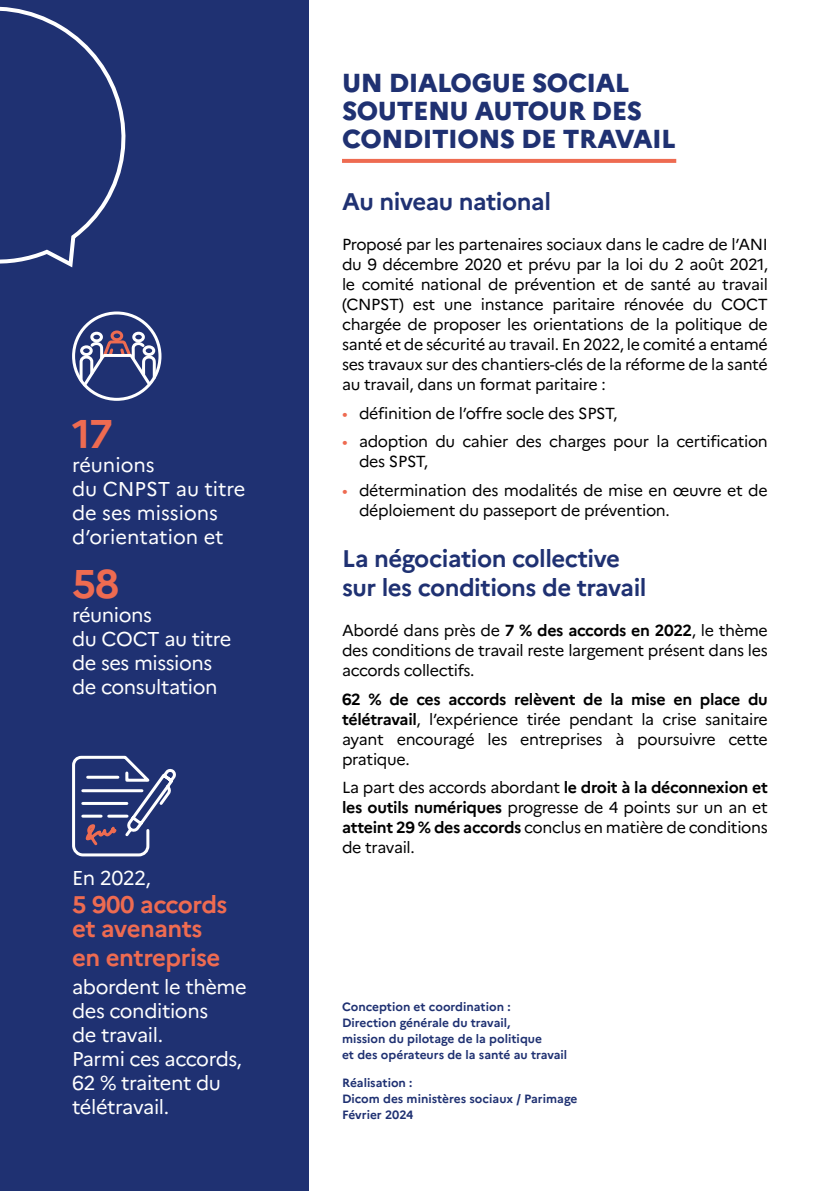
<style>
.page{position:relative;width:840px;height:1191px;background:#fff}
.page>*{position:absolute;margin:0;border:0;box-sizing:border-box;transform-origin:0 0}
.t1{font:700 40px "Marianne";color:#ee6b51}
.t2{font:800 26px/28px "Marianne";letter-spacing:-.02em;color:#1f3172}
.t3{font:700 24px/28.8px "Marianne";letter-spacing:-.02em;color:#1f3172}
.t4{font:700 24px/24px "Marianne";letter-spacing:-.02em;color:#ee6b51}
.t5{font:20px/24px "Marianne";letter-spacing:-.02em;color:#fff}
.t6{font:20px/24px "Marianne";color:#fff}
.t7{font:16px/20px "Marianne";letter-spacing:-.02em;color:#000;text-align:justify}
.t8{font:700 12px/16px "Marianne";color:#1f3172}
.s1{color:#ee6b51}
.s2{font-weight:700}
</style>
<div class="page">
<div style="left:0;top:0;width:308px;height:1191px;background:#1f3172"></div>
<svg style="left:0;top:6px;width:126px;height:262px"></svg>
<svg style="left:72px;top:755px;width:104px;height:102px"></svg>
<svg style="left:78px;top:315px;width:80px;height:74px"></svg>
<div style="left:110px;top:330px;width:13px;height:11px;border:3px solid #ee6b51;border-radius:50%"></div>
<div style="left:132px;top:332px;width:13px;height:10px;border:3px solid #fff;border-radius:50%"></div>
<div style="left:142px;top:345px;width:13px;height:11px;border:3px solid #fff;border-radius:50%"></div>
<div style="left:90px;top:332px;width:13px;height:10px;border:3px solid #fff;border-radius:50%"></div>
<div style="left:80px;top:345px;width:13px;height:11px;border:3px solid #fff;border-radius:50%"></div>
<div style="left:72px;top:311px;width:89px;height:90px;border:3px solid #fff;border-radius:50%"></div>
<svg style="left:342px;top:159px;width:334px;height:4px"></svg>
<p class="t1" style="left:72px;top:403px;width:42px">17</p>
<p class="t6" style="left:72px;top:451px;width:175px">réunions<br>du CNPST au titre de ses missions d’orientation et</p>
<p class="t1" style="left:72px;top:553px;width:49px">58</p>
<p class="t5" style="left:72px;top:601px;width:161px">réunions<br>du COCT au titre de ses missions de consultation</p>
<p class="t5" style="left:72px;top:864px;width:80px">En 2022,</p>
<p class="t4" style="left:72px;top:890px;width:157px">5 900 accords et avenants</p>
<p class="t4" style="left:72px;top:943px;width:150px">en entreprise</p>
<p class="t5" style="left:72px;top:973px;width:176px">abordent le thème des conditions<br>de travail.<br>Parmi ces accords,<br>62 % traitent du télétravail.</p>
<h2 class="t2" style="left:342px;top:66px;width:335px">UN DIALOGUE SOCIAL<br>SOUTENU AUTOUR DES<br>CONDITIONS DE TRAVAIL</h2>
<h3 class="t3" style="left:342px;top:185px;width:210px">Au niveau national</h3>
<p class="t7" style="left:342px;top:233px;width:427px">Proposé par les partenaires sociaux dans le cadre de l’ANI du 9 décembre 2020 et prévu par la loi du 2 août 2021, le comité national de prévention et de santé au travail (CNPST) est une instance paritaire rénovée du COCT chargée de proposer les orientations de la politique de santé et de sécurité au travail. En 2022, le comité a entamé ses travaux sur des chantiers-clés de la réforme de la santé au travail, dans un format paritaire :</p>
<p class="t7" style="left:342px;top:402px;width:277px"><span class="s1">•</span> définition de l’offre socle des SPST,</p>
<p class="t7" style="left:359px;top:430px;width:410px;text-indent:-17px"><span class="s1">•</span> adoption du cahier des charges pour la certification des SPST,</p>
<p class="t7" style="left:359px;top:479px;width:410px;text-indent:-17px"><span class="s1">•</span> détermination des modalités de mise en œuvre et de déploiement du passeport de prévention.</p>
<h3 class="t3" style="left:342px;top:542px;width:306px">La négociation collective sur les conditions de travail</h3>
<p class="t7" style="left:342px;top:619px;width:427px">Abordé dans près de <span class="s2">7 % des accords en 2022</span>, le thème des conditions de travail reste largement présent dans les accords collectifs.</p>
<p class="t7" style="left:342px;top:687px;width:427px"><span class="s2">62 % de ces accords relèvent de la mise en place du télétravail</span>, l’expérience tirée pendant la crise sanitaire ayant encouragé les entreprises à poursuivre cette pratique.</p>
<p class="t7" style="left:342px;top:776px;width:427px">La part des accords abordant <span class="s2">le droit à la déconnexion et les outils numériques</span> progresse de 4 points sur un an et <span class="s2">atteint 29 % des accords</span> conclus en matière de conditions de travail.</p>
<p class="t8" style="left:342px;top:998px;width:227px">Conception et coordination :<br>Direction générale du travail,<br>mission du pilotage de la politique<br>et des opérateurs de la santé au travail</p>
<p class="t8" style="left:342px;top:1073px;width:237px">Réalisation :<br>Dicom des ministères sociaux / Parimage<br>Février 2024</p>
</div>
